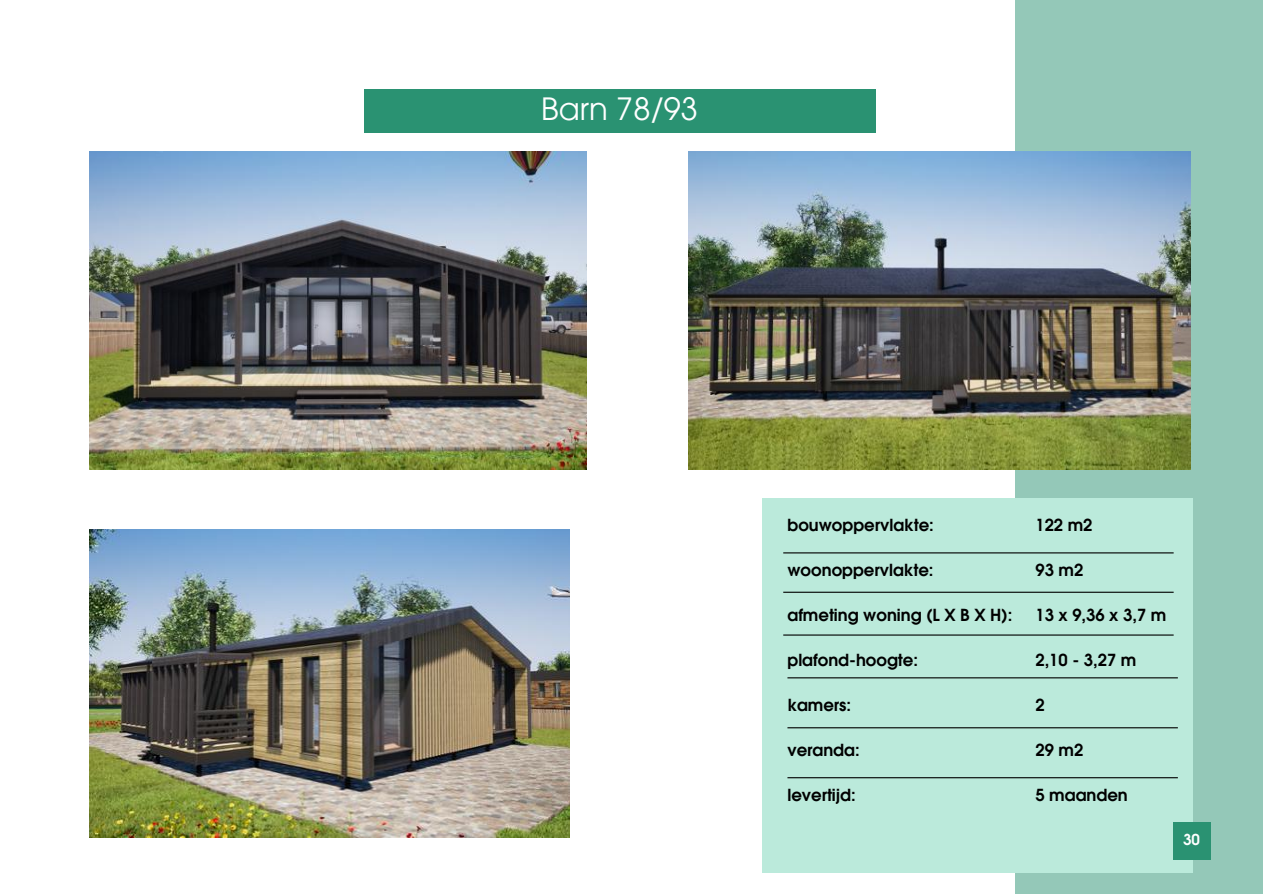
<style>
.page{position:relative;width:1263px;height:894px;background:#fff}
.page>*{position:absolute;margin:0;border:0;box-sizing:border-box;transform-origin:0 0}
.t1{font:30.75px "ITC Avant Garde Pro";color:#fff}
.t2{font:600 16.5px "Avant Garde LT";color:#000}
.t3{font:600 15px "Avant Garde LT";color:#fff}
</style>
<div class="page">
<div style="left:1015px;top:0;width:248px;height:893px;background:#94c8b8"></div>
<div style="left:364px;top:89px;width:511px;height:43px;background:#2a9272"></div>
<img style="left:89px;top:151px;width:498px;height:318px">
<img style="left:688px;top:151px;width:503px;height:318px">
<img style="left:89px;top:529px;width:481px;height:308px">
<div style="left:762px;top:498px;width:430px;height:375px;background:#bbeadb"></div>
<hr style="left:787px;top:777px;width:391px;height:1px;background:#000">
<hr style="left:787px;top:677px;width:391px;height:1px;background:#000">
<hr style="left:783px;top:634px;width:391px;height:1px;background:#000">
<hr style="left:783px;top:591px;width:391px;height:1px;background:#000">
<hr style="left:783px;top:552px;width:391px;height:1px;background:#000">
<hr style="left:787px;top:727px;width:391px;height:1px;background:#000">
<div style="left:1173px;top:822px;width:37px;height:37px;background:#2a9272"></div>
<h1 class="t1" style="left:541px;top:97px;width:158px">Barn 78/93</h1>
<p class="t2" style="left:787px;top:513px;width:148px">bouwoppervlakte:</p>
<p class="t2" style="left:787px;top:558px;width:148px">woonoppervlakte:</p>
<p class="t2" style="left:787px;top:603px;width:226px">afmeting woning (L X B X H):</p>
<p class="t2" style="left:787px;top:648px;width:132px">plafond-hoogte:</p>
<p class="t2" style="left:787px;top:693px;width:65px">kamers:</p>
<p class="t2" style="left:787px;top:738px;width:74px">veranda:</p>
<p class="t2" style="left:787px;top:783px;width:70px">levertijd:</p>
<p class="t2" style="left:1035px;top:513px;width:59px">122 m2</p>
<p class="t2" style="left:1035px;top:558px;width:49px">93 m2</p>
<p class="t2" style="left:1035px;top:603px;width:132px">13 x 9,36 x 3,7 m</p>
<p class="t2" style="left:1035px;top:648px;width:102px">2,10 - 3,27 m</p>
<p class="t2" style="left:1035px;top:693px;width:11px">2</p>
<p class="t2" style="left:1035px;top:738px;width:49px">29 m2</p>
<p class="t2" style="left:1035px;top:783px;width:94px">5 maanden</p>
<p class="t3" style="left:1183px;top:829px;width:18px">30</p>
</div>
